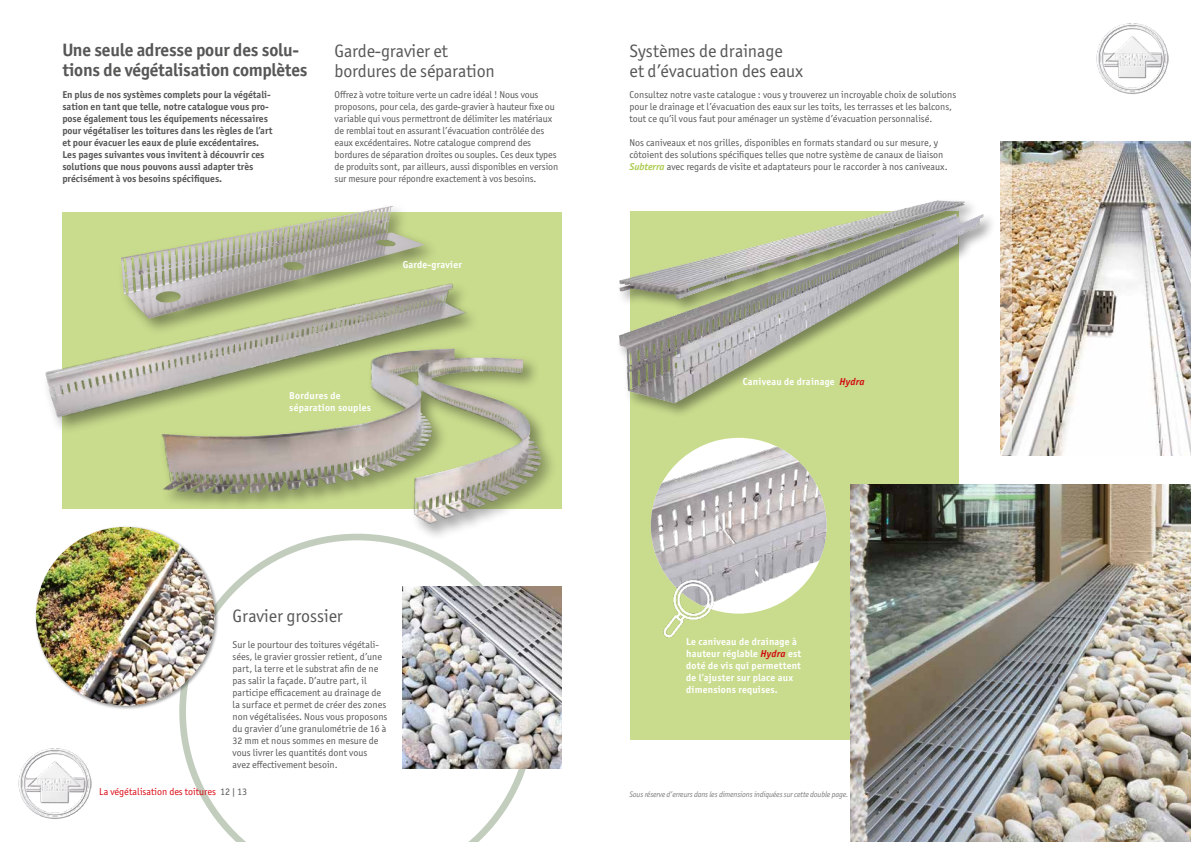
<style>
.page{position:relative;width:1191px;height:842px;background:#fff}
.page>*{position:absolute;margin:0;border:0;box-sizing:border-box;transform-origin:0 0}
.t1{font:18px/20px "Officina Sans ITC Pro";letter-spacing:-.005em;color:#575756}
.t2{font:700 18px/20px "Officina Sans ITC Pro";letter-spacing:-.01em;color:#575756}
.t3{font:10px/12px "Officina Sans ITC Pro";color:#575756}
.t4{font:700 10px/12px "Officina Sans ITC Pro";color:#575756}
.t5{font:700 10px/12px "Officina Sans ITC Pro";letter-spacing:.02em;color:#fff}
.t6{font:10px "Officina Sans ITC Pro";color:#db0812}
.t7{font:italic 8px "Officina Sans ITC Pro";letter-spacing:-.02em;color:#7e7e7d}
.s1{font-weight:700;font-style:italic;color:#aecc53}
.s2{font-style:italic;color:#d20a11}
.s3{color:#575756}
</style>
<div class="page">
<div style="left:629px;top:212px;width:329px;height:528px;background:#c9dc8d"></div>
<div style="left:62px;top:212px;width:499px;height:296px;background:#c9dc8d"></div>
<svg style="left:179px;top:541px;width:356px;height:301px"></svg>
<div style="left:117px;top:202px;width:324px;height:134px;background:#000;opacity:.4"></div>
<img style="left:217px;top:206px;width:174px;height:34px">
<img style="left:45px;top:275px;width:428px;height:155px">
<div style="left:158px;top:345px;width:400px;height:196px;background:#000;opacity:.4"></div>
<img style="left:371px;top:349px;width:80px;height:12px">
<div style="left:34px;top:525px;width:185px;height:184px;background:#000;opacity:.4"></div>
<img style="left:36px;top:527px;width:179px;height:178px;border-radius:89px">
<img style="left:651px;top:438px;width:175px;height:176px;border-radius:88px">
<img style="left:1011px;top:141px;width:180px;height:314px">
<img style="left:850px;top:484px;width:341px;height:358px">
<img style="left:663px;top:577px;width:53px;height:61px">
<svg style="left:1000px;top:141px;width:11px;height:314px;background:#dacbb7"></svg>
<div style="left:616px;top:197px;width:382px;height:221px;background:#000;opacity:.4"></div>
<img style="left:619px;top:200px;width:318px;height:100px">
<img style="left:403px;top:586px;width:158px;height:182px">
<img style="left:1096px;top:23px;width:72px;height:71px">
<img style="left:19px;top:748px;width:72px;height:71px">
<h1 class="t2" style="left:62px;top:39px;width:247px">Une seule adresse pour des solu&shy;tions de végétalisation complètes</h1>
<h1 class="t1" style="left:334px;top:40px;width:162px">Garde-gravier et bordures de séparation</h1>
<h1 class="t1" style="left:629px;top:40px;width:175px">Systèmes de drainage<br>et d’évacuation des eaux</h1>
<p class="t3" style="left:629px;top:89px;width:328px">Consultez notre vaste catalogue : vous y trouverez un incroyable choix de solutions pour le drainage et l’évacuation des eaux sur les toits, les terrasses et les balcons, tout ce qu’il vous faut pour aménager un système d’évacuation personnalisé.</p>
<p class="t3" style="left:629px;top:137px;width:320px">Nos caniveaux et nos grilles, disponibles en formats standard ou sur mesure, y côtoient des solutions spécifiques telles que notre système de canaux de liaison<br><span class="s1">Subterra</span> avec regards de visite et adaptateurs pour le raccorder à nos caniveaux.</p>
<p class="t4" style="left:62px;top:88px;width:212px">En plus de nos systèmes complets pour la végétali&shy;sation en tant que telle, notre catalogue vous pro&shy;pose également tous les équipements nécessaires pour végétaliser les toitures dans les règles de l’art et pour évacuer les eaux de pluie excédentaires.<br>Les pages suivantes vous invitent à découvrir ces solutions que nous pouvons aussi adapter très précisément à vos besoins spécifiques.</p>
<p class="t3" style="left:334px;top:89px;width:225px">Offrez à votre toiture verte un cadre idéal ! Nous vous proposons, pour cela, des garde-gravier à hauteur fixe ou variable qui vous permettront de délimiter les matériaux de remblai tout en assurant l’évacuation contrôlée des eaux excédentaires. Notre catalogue comprend des bordures de séparation droites ou souples. Ces deux types de produits sont, par ailleurs, aussi disponibles en version sur mesure pour répondre exactement à vos besoins.</p>
<p class="t5" style="left:403px;top:259px;width:61px">Garde-gravier</p>
<p class="t5" style="left:289px;top:389px;width:83px">Bordures de séparation souples</p>
<h1 class="t1" style="left:232px;top:606px;width:112px">Gravier grossier</h1>
<p class="t3" style="left:232px;top:638px;width:156px">Sur le pourtour des toitures végétali&shy;sées, le gravier grossier retient, d’une part, la terre et le substrat afin de ne pas salir la façade. D’autre part, il participe efficacement au drainage de la surface et permet de créer des zones non végétalisées. Nous vous proposons du gravier d’une granulométrie de 16 à 32 mm et nous sommes en mesure de vous livrer les quantités dont vous<br>avez effectivement besoin.</p>
<p class="t5" style="left:743px;top:375px;width:123px">Caniveau de drainage <span class="s2">Hydra</span></p>
<p class="t5" style="left:686px;top:636px;width:117px">Le caniveau de drainage à hauteur réglable <span class="s2">Hydra</span> est doté de vis qui permettent de l’ajuster sur place aux dimensions requises.</p>
<p class="t6" style="left:99px;top:786px;width:149px">La végétalisation des toitures <span class="s3">12 | 13</span></p>
<p class="t7" style="left:629px;top:789px;width:221px">Sous réserve d’erreurs dans les dimensions indiquées sur cette double page.</p>
</div>
